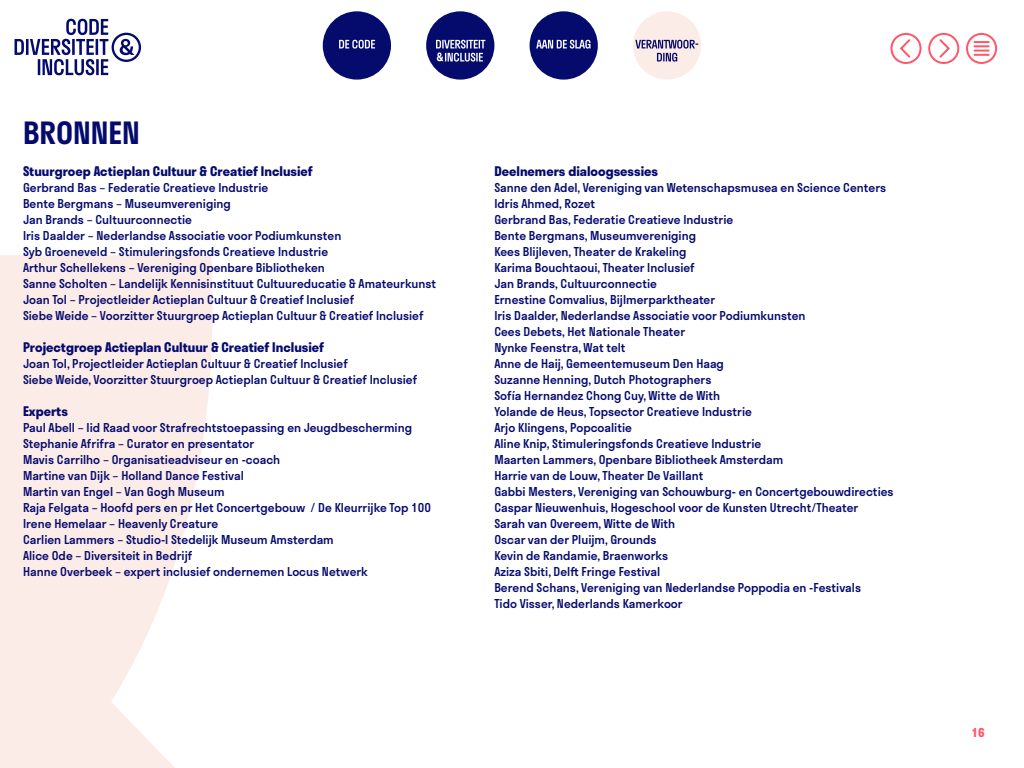
<style>
.page{position:relative;width:1024px;height:768px;background:#fff}
.page>*{position:absolute;margin:0;border:0;box-sizing:border-box;transform-origin:0 0}
.HFST{font:600 30px "Stratos";color:#050b6d}
.TUSSENKOP{font:700 13px "Stratos";color:#050b6d}
.PLAT{font:500 12px "Stratos";color:#050b6d}
.t1{font:700 12px "Stratos";color:#ff5668}
</style>
<div class="page">
<svg style="left:0;top:12px;width:347px;height:756px"></svg>
<div style="left:928px;top:33px;width:31px;height:31px;border:2px solid #ff5668;border-radius:50%"></div>
<svg style="left:939px;top:37px;width:12px;height:23px"></svg>
<div style="left:890px;top:33px;width:32px;height:31px;border:2px solid #ff5668;border-radius:50%"></div>
<svg style="left:898px;top:37px;width:13px;height:23px"></svg>
<div style="left:530px;top:11px;width:68px;height:69px;background:#050b6d;border-radius:50%"></div>
<svg style="left:536px;top:40px;width:55px;height:9px"></svg>
<div style="left:426px;top:11px;width:68px;height:69px;background:#050b6d;border-radius:50%"></div>
<svg style="left:436px;top:40px;width:49px;height:22px"></svg>
<div style="left:323px;top:11px;width:68px;height:69px;background:#050b6d;border-radius:50%"></div>
<svg style="left:339px;top:40px;width:36px;height:9px"></svg>
<div style="left:633px;top:11px;width:68px;height:69px;background:#fcece8;border-radius:50%"></div>
<svg style="left:635px;top:40px;width:63px;height:22px"></svg>
<div style="left:966px;top:33px;width:31px;height:31px;border:2px solid #ff5668;border-radius:50%"></div>
<svg style="left:974px;top:41px;width:15px;height:15px"></svg>
<svg style="left:15px;top:19px;width:126px;height:56px"></svg>
<h1 class="HFST" style="left:23px;top:109px;width:118px">BRONNEN</h1>
<h3 class="TUSSENKOP" style="left:23px;top:161px;width:291px">Stuurgroep Actieplan Cultuur &amp; Creatief Inclusief</h3>
<p class="PLAT" style="left:23px;top:178px;width:247px">Gerbrand Bas – Federatie Creatieve Industrie</p>
<p class="PLAT" style="left:23px;top:194px;width:209px">Bente Bergmans – Museumvereniging</p>
<p class="PLAT" style="left:23px;top:210px;width:170px">Jan Brands – Cultuurconnectie</p>
<p class="PLAT" style="left:23px;top:226px;width:320px">Iris Daalder – Nederlandse Associatie voor Podiumkunsten</p>
<p class="PLAT" style="left:23px;top:242px;width:307px">Syb Groeneveld – Stimuleringsfonds Creatieve Industrie</p>
<p class="PLAT" style="left:23px;top:258px;width:303px">Arthur Schellekens – Vereniging Openbare Bibliotheken</p>
<p class="PLAT" style="left:23px;top:274px;width:415px">Sanne Scholten – Landelijk Kennisinstituut Cultuureducatie &amp; Amateurkunst</p>
<p class="PLAT" style="left:23px;top:290px;width:333px">Joan Tol – Projectleider Actieplan Cultuur &amp; Creatief Inclusief</p>
<p class="PLAT" style="left:23px;top:306px;width:402px">Siebe Weide – Voorzitter Stuurgroep Actieplan Cultuur &amp; Creatief Inclusief</p>
<h3 class="TUSSENKOP" style="left:23px;top:337px;width:303px">Projectgroep Actieplan Cultuur &amp; Creatief Inclusief</h3>
<p class="PLAT" style="left:23px;top:354px;width:326px">Joan Tol, Projectleider Actieplan Cultuur &amp; Creatief Inclusief</p>
<p class="PLAT" style="left:23px;top:370px;width:396px">Siebe Weide, Voorzitter Stuurgroep Actieplan Cultuur &amp; Creatief Inclusief</p>
<h3 class="TUSSENKOP" style="left:23px;top:401px;width:46px">Experts</h3>
<p class="PLAT" style="left:23px;top:418px;width:391px">Paul Abell – lid Raad voor Strafrechtstoepassing en Jeugdbescherming</p>
<p class="PLAT" style="left:23px;top:434px;width:233px">Stephanie Afrifra – Curator en presentator</p>
<p class="PLAT" style="left:23px;top:450px;width:259px">Mavis Carrilho – Organisatieadviseur en -coach</p>
<p class="PLAT" style="left:23px;top:466px;width:222px">Martine van Dijk – Holland Dance Festival</p>
<p class="PLAT" style="left:23px;top:482px;width:203px">Martin van Engel – Van Gogh Museum</p>
<p class="PLAT" style="left:23px;top:498px;width:410px">Raja Felgata – Hoofd pers en pr Het Concertgebouw / De Kleurrijke Top 100</p>
<p class="PLAT" style="left:23px;top:514px;width:197px">Irene Hemelaar – Heavenly Creature</p>
<p class="PLAT" style="left:23px;top:530px;width:312px">Carlien Lammers – Studio-I Stedelijk Museum Amsterdam</p>
<p class="PLAT" style="left:23px;top:546px;width:171px">Alice Ode – Diversiteit in Bedrijf</p>
<p class="PLAT" style="left:23px;top:562px;width:347px">Hanne Overbeek – expert inclusief ondernemen Locus Netwerk</p>
<h3 class="TUSSENKOP" style="left:494px;top:161px;width:165px">Deelnemers dialoogsessies</h3>
<p class="PLAT" style="left:494px;top:178px;width:393px">Sanne den Adel, Vereniging van Wetenschapsmusea en Science Centers</p>
<p class="PLAT" style="left:494px;top:194px;width:102px">Idris Ahmed, Rozet</p>
<p class="PLAT" style="left:494px;top:210px;width:241px">Gerbrand Bas, Federatie Creatieve Industrie</p>
<p class="PLAT" style="left:494px;top:226px;width:203px">Bente Bergmans, Museumvereniging</p>
<p class="PLAT" style="left:494px;top:242px;width:194px">Kees Blijleven, Theater de Krakeling</p>
<p class="PLAT" style="left:494px;top:258px;width:202px">Karima Bouchtaoui, Theater Inclusief</p>
<p class="PLAT" style="left:494px;top:274px;width:164px">Jan Brands, Cultuurconnectie</p>
<p class="PLAT" style="left:494px;top:290px;width:222px">Ernestine Comvalius, Bijlmerparktheater</p>
<p class="PLAT" style="left:494px;top:306px;width:313px">Iris Daalder, Nederlandse Associatie voor Podiumkunsten</p>
<p class="PLAT" style="left:494px;top:322px;width:192px">Cees Debets, Het Nationale Theater</p>
<p class="PLAT" style="left:494px;top:338px;width:133px">Nynke Feenstra, Wat telt</p>
<p class="PLAT" style="left:494px;top:354px;width:231px">Anne de Haij, Gemeentemuseum Den Haag</p>
<p class="PLAT" style="left:494px;top:370px;width:219px">Suzanne Henning, Dutch Photographers</p>
<p class="PLAT" style="left:494px;top:386px;width:227px">Sofía Hernandez Chong Cuy, Witte de With</p>
<p class="PLAT" style="left:494px;top:402px;width:259px">Yolande de Heus, Topsector Creatieve Industrie</p>
<p class="PLAT" style="left:494px;top:418px;width:139px">Arjo Klingens, Popcoalitie</p>
<p class="PLAT" style="left:494px;top:434px;width:269px">Aline Knip, Stimuleringsfonds Creatieve Industrie</p>
<p class="PLAT" style="left:494px;top:450px;width:290px">Maarten Lammers, Openbare Bibliotheek Amsterdam</p>
<p class="PLAT" style="left:494px;top:466px;width:211px">Harrie van de Louw, Theater De Vaillant</p>
<p class="PLAT" style="left:494px;top:482px;width:401px">Gabbi Mesters, Vereniging van Schouwburg- en Concertgebouwdirecties</p>
<p class="PLAT" style="left:494px;top:498px;width:366px">Caspar Nieuwenhuis, Hogeschool voor de Kunsten Utrecht/Theater</p>
<p class="PLAT" style="left:494px;top:514px;width:182px">Sarah van Overeem, Witte de With</p>
<p class="PLAT" style="left:494px;top:530px;width:164px">Oscar van der Pluijm, Grounds</p>
<p class="PLAT" style="left:494px;top:546px;width:175px">Kevin de Randamie, Braenworks</p>
<p class="PLAT" style="left:494px;top:562px;width:167px">Aziza Sbiti, Delft Fringe Festival</p>
<p class="PLAT" style="left:494px;top:578px;width:368px">Berend Schans, Vereniging van Nederlandse Poppodia en -Festivals</p>
<p class="PLAT" style="left:494px;top:594px;width:190px">Tido Visser, Nederlands Kamerkoor</p>
<p class="t1" style="left:971px;top:723px;width:15px">16</p>
</div>
